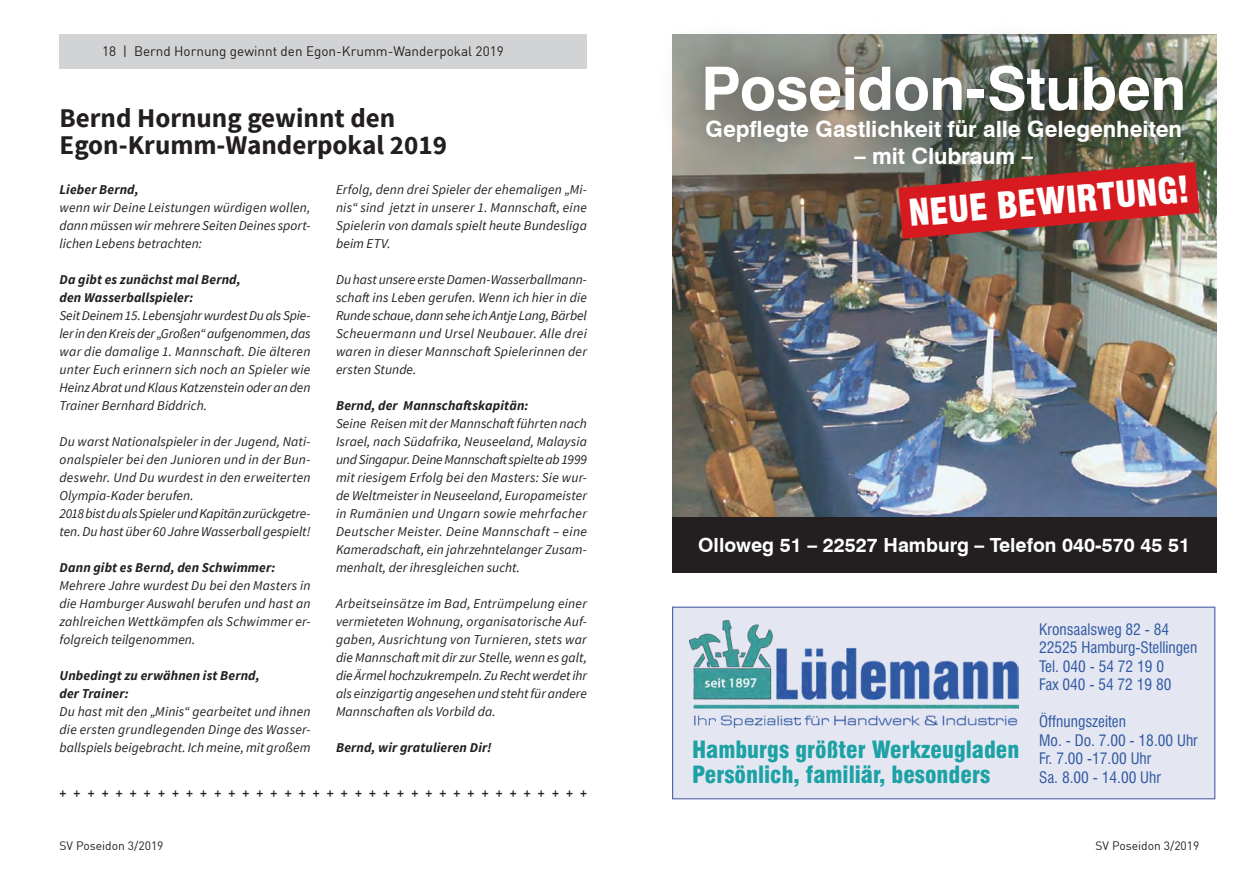
<style>
.page{position:relative;width:1259px;height:893px;background:#fff}
.page>*{position:absolute;margin:0;border:0;box-sizing:border-box;transform-origin:0 0}
.t1{font:700 60px "Swiss 721 BT";letter-spacing:-.01em;color:#fff}
.t2{font:900 condensed 36px "Swiss 721 BT";color:#fff}
.t3{font:700 27px/27px "Source Sans Pro";color:#231f20}
.t4{font:900 condensed 23.25px/25px "Swiss 721 BT";color:#1ca1a4}
.t5{font:700 22.5px "Swiss 721 BT";color:#fff}
.t6{font:700 19.5px "Swiss 721 BT";color:#fff}
.t7{font:condensed 15.45px/18.6px "Swiss 721 BT";color:#3159a2}
.t8{font:italic 13.5px/18px "Source Sans Pro";letter-spacing:.005em;color:#231f20;text-align:justify}
.t9{font:italic 700 13.5px/18px "Source Sans Pro";letter-spacing:.01em;color:#231f20}
.t10{font:13.5px "DIN";color:#231f20}
.t11{font:600 13.5px "Source Sans Pro";color:#231f20}
.t12{font:12px "DIN";color:#231f20}
</style>
<div class="page">
<div style="left:60px;top:34px;width:527px;height:34px;background:#d1d3d4"></div>
<div style="left:672px;top:607px;width:543px;height:192px;background:#e4e7f2"></div>
<img style="left:689px;top:621px;width:329px;height:106px">
<img style="left:672px;top:211px;width:544px;height:306px">
<div style="left:672px;top:517px;width:544px;height:56px;background:#231f20"></div>
<img style="left:672px;top:34px;width:545px;height:177px">
<img style="left:898px;top:162px;width:301px;height:77px">
<p class="t10" style="left:102px;top:43px;width:403px">18 | Bernd Hornung gewinnt den Egon-Krumm-Wanderpokal 2019</p>
<h3 class="t3" style="left:60px;top:105px;width:389px">Bernd Hornung gewinnt den<br>Egon-Krumm-Wanderpokal 2019</h3>
<p class="t8" style="left:336px;top:181px;width:252px">Erfolg, denn drei Spieler der ehemaligen „Mi&shy;nis“ sind jetzt in unserer 1. Mannschaft, eine Spielerin von damals spielt heute Bundesliga beim ETV.</p>
<p class="t8" style="left:336px;top:271px;width:252px">Du hast unsere erste Damen-Wasserballmann&shy;schaft ins Leben gerufen. Wenn ich hier in die Runde schaue, dann sehe ich Antje Lang, Bärbel Scheuermann und Ursel Neubauer. Alle drei waren in dieser Mannschaft Spielerinnen der ersten Stunde.</p>
<p class="t9" style="left:336px;top:397px;width:194px">Bernd, der Mannschaftskapitän:</p>
<p class="t8" style="left:336px;top:415px;width:252px">Seine Reisen mit der Mannschaft führten nach Israel, nach Südafrika, Neuseeland, Malaysia und Singapur. Deine Mannschaft spielte ab 1999 mit riesigem Erfolg bei den Masters: Sie wur&shy;de Weltmeister in Neuseeland, Europameister in Rumänien und Ungarn sowie mehrfacher Deutscher Meister. Deine Mannschaft – eine Kameradschaft, ein jahrzehntelanger Zusam&shy;menhalt, der ihresgleichen sucht.</p>
<p class="t8" style="left:336px;top:595px;width:252px">Arbeitseinsätze im Bad, Entrümpelung einer vermieteten Wohnung, organisatorische Auf&shy;gaben, Ausrichtung von Turnieren, stets war die Mannschaft mit dir zur Stelle, wenn es galt, die Ärmel hochzukrempeln. Zu Recht werdet ihr als einzigartig angesehen und steht für andere Mannschaften als Vorbild da.</p>
<p class="t9" style="left:336px;top:739px;width:157px">Bernd, wir gratulieren Dir!</p>
<p class="t9" style="left:60px;top:181px;width:81px">Lieber Bernd,</p>
<p class="t8" style="left:60px;top:199px;width:252px">wenn wir Deine Leistungen würdigen wollen, dann müssen wir mehrere Seiten Deines sport&shy;lichen Lebens betrachten:</p>
<p class="t9" style="left:60px;top:271px;width:183px">Da gibt es zunächst mal Bernd, den Wasserballspieler:</p>
<p class="t8" style="left:60px;top:307px;width:252px">Seit Deinem 15. Lebensjahr wurdest Du als Spie&shy;ler in den Kreis der „Großen“ aufgenommen, das war die damalige 1. Mannschaft. Die älteren unter Euch erinnern sich noch an Spieler wie Heinz Abrat und Klaus Katzenstein oder an den Trainer Bernhard Biddrich.</p>
<p class="t8" style="left:60px;top:433px;width:252px;text-align:left">Du warst Nationalspieler in der Jugend, Nati&shy;onalspieler bei den Junioren und in der Bun&shy;deswehr. Und Du wurdest in den erweiterten Olympia-Kader berufen.<br>2018 bist du als Spieler und Kapitän zurückgetre&shy;ten. Du hast über 60 Jahre Wasserball gespielt!</p>
<p class="t9" style="left:60px;top:559px;width:217px">Dann gibt es Bernd, den Schwimmer:</p>
<p class="t8" style="left:60px;top:577px;width:252px">Mehrere Jahre wurdest Du bei den Masters in die Hamburger Auswahl berufen und hast an zahlreichen Wettkämpfen als Schwimmer er&shy;folgreich teilgenommen.</p>
<p class="t9" style="left:60px;top:667px;width:202px">Unbedingt zu erwähnen ist Bernd, der Trainer:</p>
<p class="t8" style="left:60px;top:703px;width:252px">Du hast mit den „Minis“ gearbeitet und ihnen die ersten grundlegenden Dinge des Wasser&shy;ballspiels beigebracht. Ich meine, mit großem</p>
<p class="t11" style="left:60px;top:785px;width:529px">+ + + + + + + + + + + + + + + + + + + + + + + + + + + + + + + + + + + + + +</p>
<h1 class="t1" style="left:701px;top:47px;width:487px">Poseidon-Stuben</h1>
<h3 class="t5" style="left:705px;top:113px;width:478px">Gepflegte Gastlichkeit für alle Gelegenheiten</h3>
<h3 class="t5" style="left:854px;top:140px;width:180px">– mit Clubraum –</h3>
<h2 class="t2" style="left:907px;top:192px;width:283px;rotate:-5deg">NEUE BEWIRTUNG!</h2>
<h3 class="t6" style="left:698px;top:532px;width:493px">Olloweg 51 – 22527 Hamburg – Telefon 040-570 45 51</h3>
<h3 class="t4" style="left:692px;top:737px;width:329px">Hamburgs größter Werkzeugladen<br>Persönlich, familiär, besonders</h3>
<p class="t7" style="left:1039px;top:620px;width:160px">Kronsaalsweg 82 - 84<br>22525 Hamburg-Stellingen<br>Tel. 040 - 54 72 19 0<br>Fax 040 - 54 72 19 80</p>
<p class="t7" style="left:1039px;top:712px;width:160px">Öffnungszeiten<br>Mo. - Do. 7.00 - 18.00 Uhr<br>Fr. 7.00 -17.00 Uhr<br>Sa. 8.00 - 14.00 Uhr</p>
<p class="t12" style="left:60px;top:839px;width:105px">SV Poseidon 3/2019</p>
<p class="t12" style="left:1095px;top:839px;width:105px">SV Poseidon 3/2019</p>
</div>
